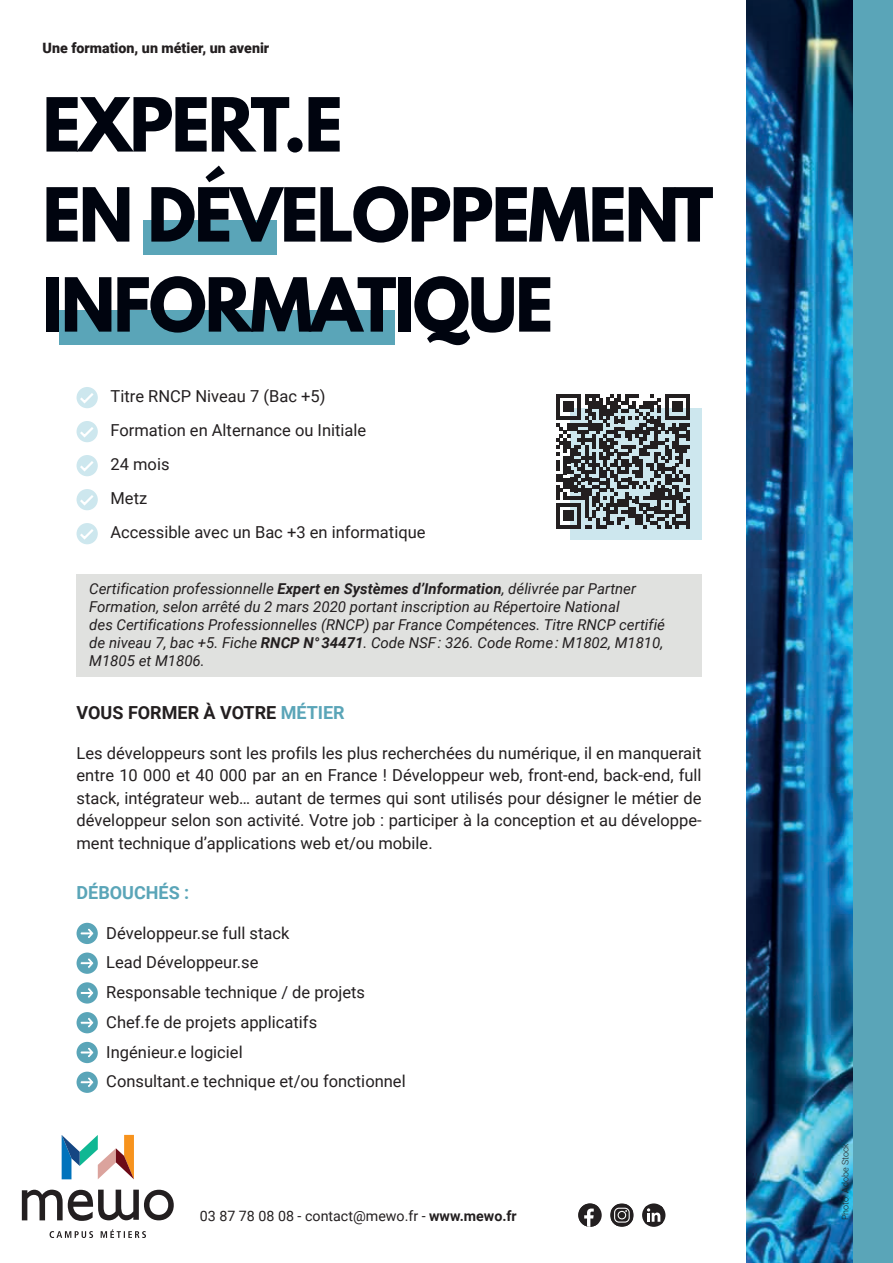
<style>
.page{position:relative;width:893px;height:1263px;background:#fff}
.page>*{position:absolute;margin:0;border:0;box-sizing:border-box;transform-origin:0 0}
.t1{font:700 66px/90px "League Spartan";letter-spacing:-.03em;color:#00040f}
.t2{font:700 18px "Roboto";color:#231f20}
.t3{font:700 18px "Roboto";color:#5aa5b8}
.t4{font:16.5px/29.7px "Roboto";color:#231f20}
.t5{font:italic 15px/18px "Roboto";color:#231f20}
.t6{font:14.25px "Roboto";color:#231f20}
.t7{font:900 14.25px "Roboto";color:#231f20}
.t8{font:300 9px "Roboto";color:#231f20}
.s1{font-weight:700}
.s2{color:#5aa5b8}
</style>
<div class="page">
<svg style="left:22px;top:1190px;width:152px;height:48px"></svg>
<svg style="left:62px;top:1135px;width:72px;height:44px"></svg>
<div style="left:853px;top:0;width:40px;height:1263px;background:#5aa5b8"></div>
<img style="left:746px;top:0;width:107px;height:1263px">
<svg style="left:610px;top:1203px;width:24px;height:24px"></svg>
<svg style="left:611px;top:1204px;width:22px;height:22px"></svg>
<svg style="left:578px;top:1203px;width:24px;height:24px"></svg>
<svg style="left:578px;top:1203px;width:21px;height:24px"></svg>
<svg style="left:642px;top:1203px;width:23px;height:24px"></svg>
<svg style="left:644px;top:1206px;width:19px;height:18px"></svg>
<div style="left:570px;top:408px;width:132px;height:132px;background:#cde7ee"></div>
<div style="left:77px;top:923px;width:21px;height:21px;background:#5aa5b8;border-radius:50%"></div>
<svg style="left:80px;top:928px;width:14px;height:10px"></svg>
<div style="left:77px;top:952px;width:21px;height:22px;background:#5aa5b8;border-radius:50%"></div>
<svg style="left:80px;top:958px;width:14px;height:10px"></svg>
<div style="left:77px;top:982px;width:21px;height:21px;background:#5aa5b8;border-radius:50%"></div>
<svg style="left:80px;top:988px;width:14px;height:10px"></svg>
<div style="left:77px;top:1012px;width:21px;height:21px;background:#5aa5b8;border-radius:50%"></div>
<svg style="left:80px;top:1018px;width:14px;height:10px"></svg>
<div style="left:77px;top:1042px;width:21px;height:21px;background:#5aa5b8;border-radius:50%"></div>
<svg style="left:80px;top:1048px;width:14px;height:9px"></svg>
<div style="left:77px;top:1071px;width:21px;height:22px;background:#5aa5b8;border-radius:50%"></div>
<svg style="left:80px;top:1077px;width:14px;height:10px"></svg>
<div style="left:59px;top:311px;width:336px;height:34px;background:#5aa5b8"></div>
<div style="left:143px;top:221px;width:134px;height:34px;background:#5aa5b8"></div>
<div style="left:77px;top:387px;width:21px;height:21px;background:#cde7ee;border-radius:50%"></div>
<svg style="left:78px;top:390px;width:18px;height:15px"></svg>
<div style="left:77px;top:421px;width:21px;height:21px;background:#cde7ee;border-radius:50%"></div>
<svg style="left:78px;top:425px;width:18px;height:14px"></svg>
<div style="left:77px;top:455px;width:21px;height:21px;background:#cde7ee;border-radius:50%"></div>
<svg style="left:78px;top:459px;width:18px;height:14px"></svg>
<div style="left:77px;top:489px;width:21px;height:21px;background:#cde7ee;border-radius:50%"></div>
<svg style="left:78px;top:493px;width:18px;height:14px"></svg>
<div style="left:77px;top:523px;width:21px;height:21px;background:#cde7ee;border-radius:50%"></div>
<svg style="left:78px;top:527px;width:18px;height:14px"></svg>
<svg style="left:556px;top:394px;width:134px;height:134px"></svg>
<hr style="left:686px;top:503px;width:4px;height:25px;background:#231f20">
<div style="left:77px;top:574px;width:625px;height:102px;background:#e0e1df"></div>
<p class="t7" style="left:43px;top:38px;width:228px">Une formation, un métier, un avenir</p>
<h1 class="t1" style="left:43px;top:79px;width:672px">EXPERT.E<br>EN DÉVELOPPEMENT<br>INFORMATIQUE</h1>
<p class="t4" style="left:111px;top:379px;width:316px;line-height:34px">Titre RNCP Niveau 7 (Bac +5)<br>Formation en Alternance ou Initiale<br>24 mois<br>Metz<br>Accessible avec un Bac +3 en informatique</p>
<p class="t5" style="left:89px;top:579px;width:577px">Certification professionnelle <span class="s1">Expert en Systèmes d’Information</span>, délivrée par Partner Formation, selon arrêté du 2 mars 2020 portant inscription au Répertoire National<br>des Certifications Professionnelles (RNCP) par France Compétences. Titre RNCP certifié de niveau 7, bac +5. Fiche <span class="s1">RNCP N°34471</span>. Code NSF : 326. Code Rome : M1802, M1810, M1805 et M1806.</p>
<p class="t2" style="left:77px;top:700px;width:270px">VOUS FORMER À VOTRE <span class="s2">MÉTIER</span></p>
<p class="t4" style="left:77px;top:741px;width:627px;line-height:22.5px;text-align:justify">Les développeurs sont les profils les plus recherchées du numérique, il en manquerait entre 10 000 et 40 000 par an en France ! Développeur web, front-end, back-end, full stack, intégrateur web… autant de termes qui sont utilisés pour désigner le métier de développeur selon son activité. Votre job : participer à la conception et au développe&shy;ment technique d’applications web et/ou mobile.</p>
<p class="t3" style="left:77px;top:880px;width:114px">DÉBOUCHÉS :</p>
<p class="t4" style="left:106px;top:917px;width:301px">Développeur.se full stack<br>Lead Développeur.se<br>Responsable technique / de projets<br>Chef.fe de projets applicatifs<br>Ingénieur.e logiciel<br>Consultant.e technique et/ou fonctionnel</p>
<p class="t6" style="left:200px;top:1205px;width:318px">03 87 78 08 08 - contact@mewo.fr - <span class="s1">www.mewo.fr</span></p>
<p class="t8" style="left:839px;top:1220px;width:79px;rotate:-90deg">Photo: Adobe Stock</p>
</div>
